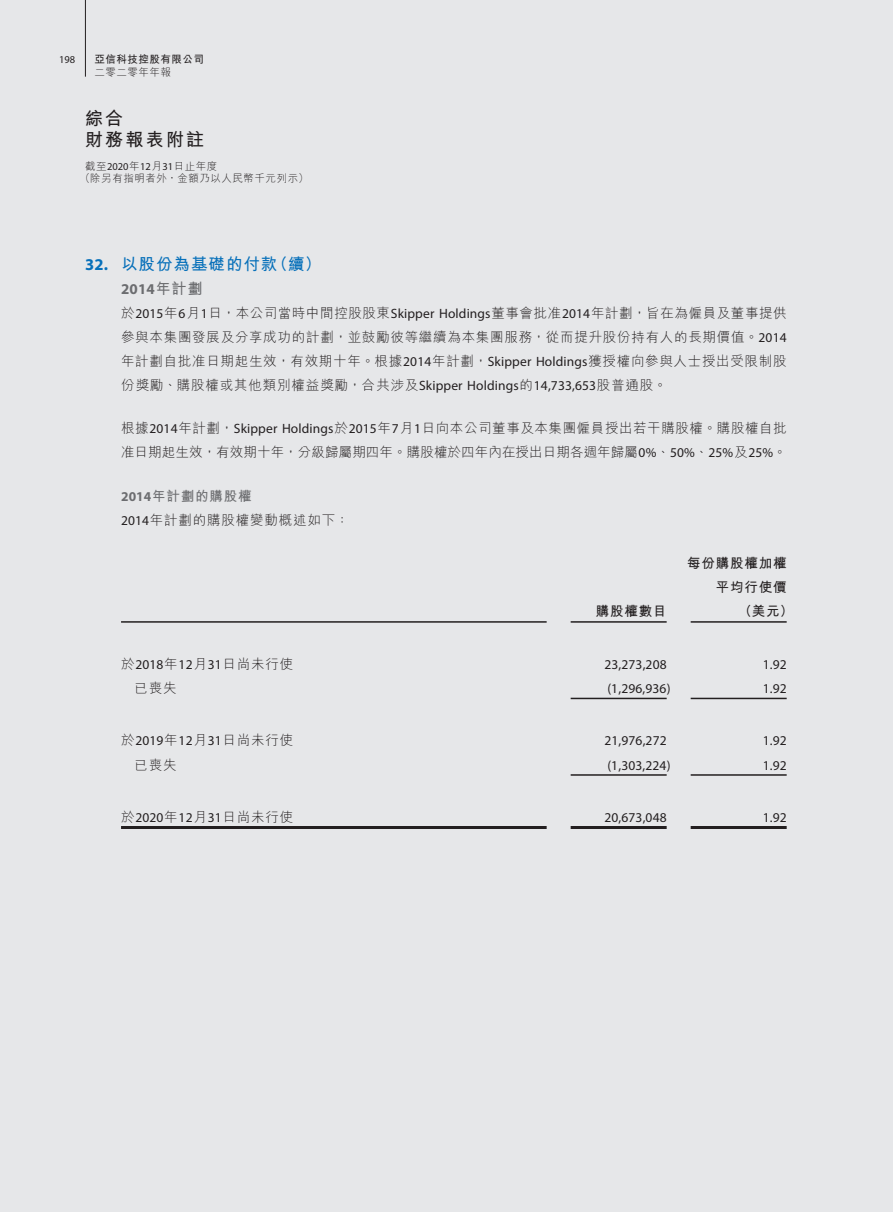
<style>
.page{position:relative;width:893px;height:1212px;background:#e6e7e9}
.page>*{position:absolute;margin:0;border:0;box-sizing:border-box;transform-origin:0 0}
.t1{font:700 18px/21px "M Hei HK";letter-spacing:.125em;color:#231f20}
._03_H1{font:700 16.5px "M Hei HK";letter-spacing:.06em;color:#0770ba}
._04___H2{font:700 15px "Myriad Pro";color:#6c6d70}
._12___P2{font:300 13.5px/24px "M Hei HK";letter-spacing:.045em;color:#231f20;text-align:justify}
._12___P2-2{font:300 13.5px/24px "M Hei HK";letter-spacing:.01em;color:#231f20}
._01_Body_Text{font:13.5px "Myriad Pro";letter-spacing:.01em;color:#231f20}
._15_Table_Stub{font:300 13.5px "M Hei HK";letter-spacing:.06em;color:#231f20}
._01_Body_Text-2{font:700 13.5px "M Hei HK";letter-spacing:.06em;color:#231f20}
._05_____H3{font:700 13.5px "M Hei HK";letter-spacing:.06em;color:#6c6d70}
.t2{font:300 10.5px/12px "M Hei HK";letter-spacing:.05em;color:#231f20}
.t3{font:700 10.5px "M Hei HK";letter-spacing:.05em;color:#231f20}
.t4{font:10.5px "Myriad Pro";color:#231f20}
.s1{font-family:"Myriad Pro";font-weight:400}
.s2{font-family:"Myriad Pro"}
.s3{font-family:"M Hei HK"}
</style>
<div class="page">
<hr style="left:85px;top:0;width:1px;height:77px;background:#231f20">
<hr style="left:121px;top:621px;width:426px;height:2px;background:#231f20">
<hr style="left:571px;top:621px;width:96px;height:2px;background:#231f20">
<hr style="left:691px;top:621px;width:96px;height:2px;background:#231f20">
<hr style="left:571px;top:698px;width:96px;height:1px;background:#231f20">
<hr style="left:691px;top:698px;width:96px;height:1px;background:#231f20">
<hr style="left:571px;top:774px;width:96px;height:2px;background:#231f20">
<hr style="left:691px;top:774px;width:96px;height:2px;background:#231f20">
<hr style="left:121px;top:826px;width:426px;height:3px;background:#231f20">
<hr style="left:571px;top:826px;width:96px;height:3px;background:#231f20">
<hr style="left:691px;top:826px;width:96px;height:3px;background:#231f20">
<p class="t4" style="left:59px;top:53px;width:18px">198</p>
<p class="t3" style="left:94px;top:51px;width:111px">亞信科技控股有限公司</p>
<p class="t2" style="left:94px;top:66px;width:78px">二零二零年年報</p>
<h1 class="t1" style="left:85px;top:106px;width:121px">綜合<br>財務報表附註</h1>
<p class="t2" style="left:80px;top:159px;width:230px;text-indent:5px">截至<span class="s1">2020</span>年<span class="s1">12</span>月<span class="s1">31</span>日止年度<br>（除另有指明者外，金額乃以人民幣千元列示）</p>
<p class="_03_H1" style="left:85px;top:252px;width:238px"><span class="s2">32.</span> 以股份為基礎的付款（續）</p>
<p class="_04___H2" style="left:121px;top:279px;width:83px">2014<span class="s3">年計劃</span></p>
<p class="_12___P2" style="left:121px;top:300px;width:667px">於<span class="s1">2015</span>年<span class="s1">6</span>月<span class="s1">1</span>日，本公司當時中間控股股東<span class="s1">Skipper Holdings</span>董事會批准<span class="s1">2014</span>年計劃，旨在為僱員及董事提供參與本集團發展及分享成功的計劃，並鼓勵彼等繼續為本集團服務，從而提升股份持有人的長期價值。<span class="s1">2014</span>年計劃自批准日期起生效，有效期十年。根據<span class="s1">2014</span>年計劃，<span class="s1">Skipper Holdings</span>獲授權向參與人士授出受限制股份獎勵、購股權或其他類別權益獎勵，合共涉及<span class="s1">Skipper Holdings</span>的<span class="s1">14,733,653</span>股普通股。</p>
<p class="_12___P2-2" style="left:121px;top:416px;width:667px">根據<span class="s1">2014</span>年計劃，<span class="s1">Skipper Holdings</span>於<span class="s1">2015</span>年<span class="s1">7</span>月<span class="s1">1</span>日向本公司董事及本集團僱員授出若干購股權。購股權自批准日期起生效，有效期十年，分級歸屬期四年。購股權於四年內在授出日期各週年歸屬<span class="s1">0%</span>、<span class="s1">50%</span>、<span class="s1">25%</span>及<span class="s1">25%</span>。</p>
<p class="_05_____H3" style="left:121px;top:486px;width:132px"><span class="s2">2014</span>年計劃的購股權</p>
<p class="_12___P2" style="left:121px;top:507px;width:229px"><span class="s1">2014</span>年計劃的購股權變動概述如下：</p>
<p class="_01_Body_Text-2" style="left:596px;top:602px;width:72px">購股權數目</p>
<p class="_01_Body_Text-2" style="left:687px;top:554px;width:101px">每份購股權加權</p>
<p class="_01_Body_Text-2" style="left:716px;top:578px;width:72px">平均行使價</p>
<p class="_01_Body_Text-2" style="left:738px;top:602px;width:57px">（美元）</p>
<p class="_15_Table_Stub" style="left:121px;top:654px;width:174px">於<span class="s1">2018</span>年<span class="s1">12</span>月<span class="s1">31</span>日尚未行使</p>
<p class="_01_Body_Text" style="left:604px;top:656px;width:64px">23,273,208</p>
<p class="_01_Body_Text" style="left:763px;top:656px;width:26px">1.92</p>
<p class="_15_Table_Stub" style="left:135px;top:678px;width:44px">已喪失</p>
<p class="_01_Body_Text" style="left:607px;top:680px;width:65px">(1,296,936)</p>
<p class="_01_Body_Text" style="left:763px;top:680px;width:26px">1.92</p>
<p class="_15_Table_Stub" style="left:121px;top:731px;width:174px">於<span class="s1">2019</span>年<span class="s1">12</span>月<span class="s1">31</span>日尚未行使</p>
<p class="_01_Body_Text" style="left:604px;top:733px;width:64px">21,976,272</p>
<p class="_01_Body_Text" style="left:763px;top:733px;width:26px">1.92</p>
<p class="_15_Table_Stub" style="left:135px;top:755px;width:44px">已喪失</p>
<p class="_01_Body_Text" style="left:607px;top:757px;width:65px">(1,303,224)</p>
<p class="_01_Body_Text" style="left:763px;top:757px;width:26px">1.92</p>
<p class="_15_Table_Stub" style="left:121px;top:807px;width:174px">於<span class="s1">2020</span>年<span class="s1">12</span>月<span class="s1">31</span>日尚未行使</p>
<p class="_01_Body_Text" style="left:604px;top:809px;width:64px">20,673,048</p>
<p class="_01_Body_Text" style="left:763px;top:809px;width:26px">1.92</p>
</div>
